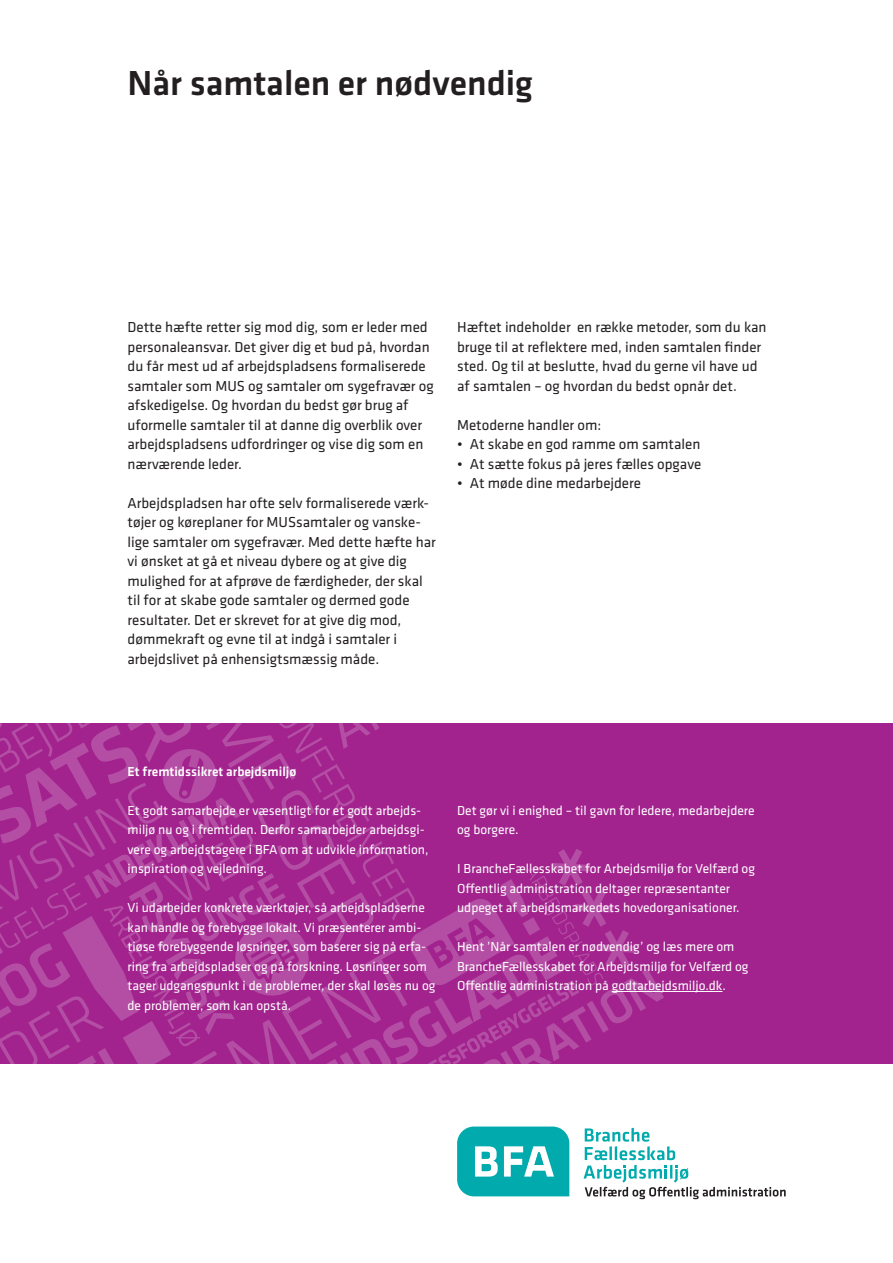
<style>
.page{position:relative;width:893px;height:1263px;background:#fff}
.page>*{position:absolute;margin:0;border:0;box-sizing:border-box;transform-origin:0 0}
.Overskrift_forside{font:500 36px "Klavika";color:#231f20}
.BAR_Brød{font:15px/19.5px "Klavika";color:#231f20}
.BAR_Brød-2{font:13.5px/19.5px "Klavika";color:#fff}
.BAR_Brød-3{font:500 13.5px "Klavika";color:#fff}
</style>
<div class="page">
<div style="left:0;top:723px;width:893px;height:340px;background:#a2238e"></div>
<svg style="left:0;top:723px;width:664px;height:340px"></svg>
<hr style="left:612px;top:991px;width:110px;height:1px;background:#fff">
<svg style="left:457px;top:1126px;width:112px;height:70px"></svg>
<svg style="left:584px;top:1128px;width:202px;height:71px"></svg>
<p class="Overskrift_forside" style="left:128px;top:59px;width:407px">Når samtalen er nødvendig</p>
<p class="BAR_Brød" style="left:128px;top:317px;width:308px">Dette hæfte retter sig mod dig, som er leder med personaleansvar. Det giver dig et bud på, hvordan du får mest ud af arbejdspladsens formaliserede samtaler som MUS og samtaler om sygefravær og afskedigelse. Og hvordan du bedst gør brug af uformelle samtaler til at danne dig overblik over arbejdspladsens udfordringer og vise dig som en nærværende leder.</p>
<p class="BAR_Brød" style="left:128px;top:493px;width:310px">Arbejdspladsen har ofte selv formaliserede værk&shy;tøjer og køreplaner for MUSsamtaler og vanske&shy;lige samtaler om sygefravær. Med dette hæfte har vi ønsket at gå et niveau dybere og at give dig mulighed for at afprøve de færdigheder, der skal til for at skabe gode samtaler og dermed gode resultater. Det er skrevet for at give dig mod, dømmekraft og evne til at indgå i samtaler i arbejdslivet på enhensigtsmæssig måde.</p>
<p class="BAR_Brød" style="left:457px;top:317px;width:311px">Hæftet indeholder en række metoder, som du kan bruge til at reflektere med, inden samtalen finder sted. Og til at beslutte, hvad du gerne vil have ud af samtalen – og hvordan du bedst opnår det.</p>
<p class="BAR_Brød" style="left:457px;top:415px;width:146px">Metoderne handler om:</p>
<p class="BAR_Brød" style="left:457px;top:434px;width:245px">• At skabe en god ramme om samtalen</p>
<p class="BAR_Brød" style="left:457px;top:454px;width:246px">• At sætte fokus på jeres fælles opgave</p>
<p class="BAR_Brød" style="left:457px;top:473px;width:185px">• At møde dine medarbejdere</p>
<p class="BAR_Brød-3" style="left:128px;top:762px;width:170px">Et fremtidssikret arbejdsmiljø</p>
<p class="BAR_Brød-2" style="left:128px;top:800px;width:302px">Et godt samarbejde er væsentligt for et godt arbejds&shy;miljø nu og i fremtiden. Derfor samarbejder arbejdsgi&shy;vere og arbejdstagere i BFA om at udvikle information, inspiration og vejledning.</p>
<p class="BAR_Brød-2" style="left:128px;top:897px;width:309px">Vi udarbejder konkrete værktøjer, så arbejdspladserne kan handle og forebygge lokalt. Vi præsenterer ambi&shy;tiøse forebyggende løsninger, som baserer sig på erfa&shy;ring fra arbejdspladser og på forskning. Løsninger som tager udgangspunkt i de problemer, der skal løses nu og de problemer, som kan opstå.</p>
<p class="BAR_Brød-2" style="left:457px;top:800px;width:299px">Det gør vi i enighed – til gavn for ledere, medarbejdere og borgere.</p>
<p class="BAR_Brød-2" style="left:457px;top:858px;width:299px">I BrancheFællesskabet for Arbejdsmiljø for Velfærd og<br>Offentlig administration deltager repræsentanter udpeget af arbejdsmarkedets hovedorganisationer.</p>
<p class="BAR_Brød-2" style="left:457px;top:936px;width:293px">Hent ’Når samtalen er nødvendig’ og læs mere om<br>BrancheFællesskabet for Arbejdsmiljø for Velfærd og<br>Offentlig administration på godtarbejdsmiljo.dk.</p>
</div>
